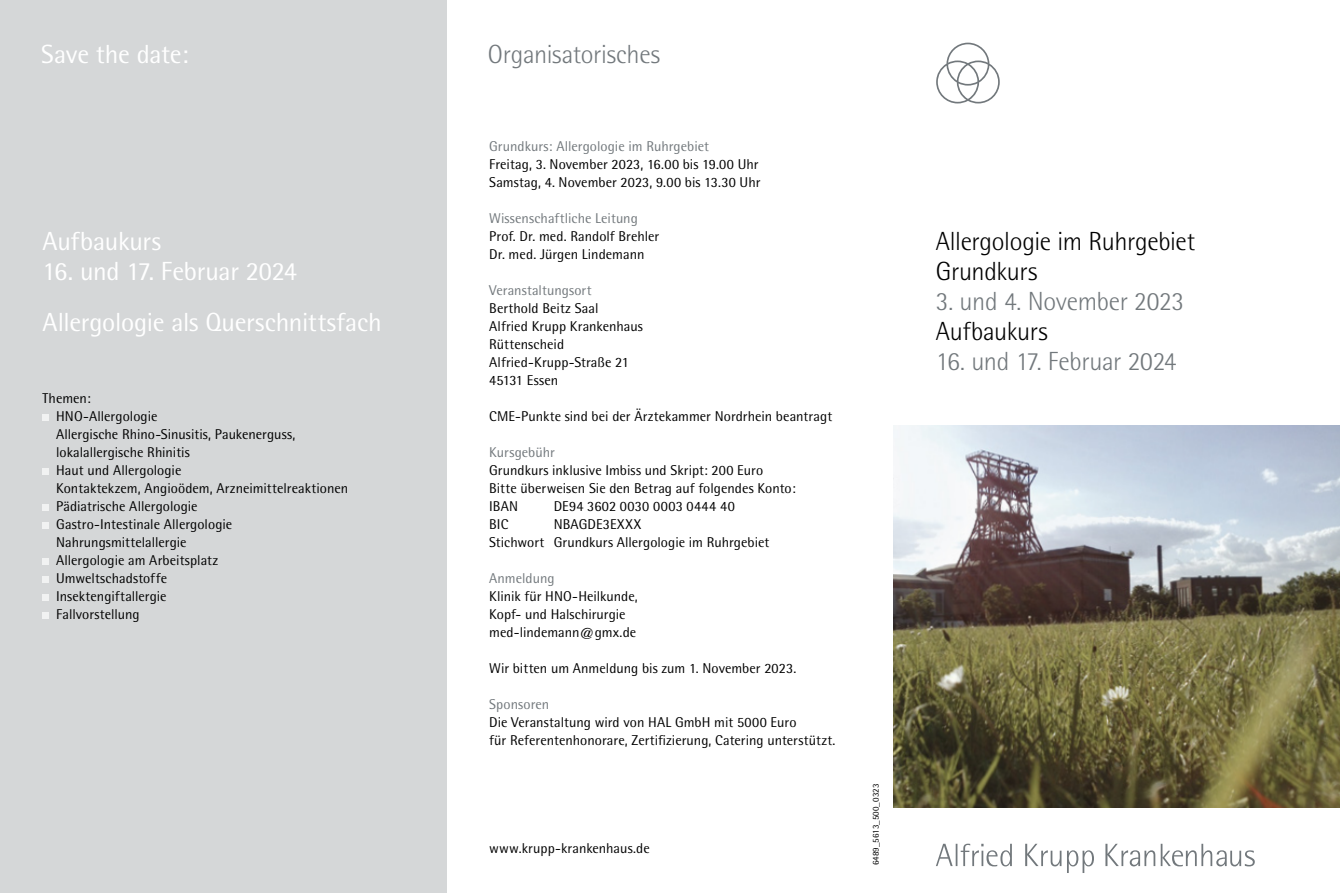
<style>
.page{position:relative;width:1340px;height:893px;background:#fff}
.page>*{position:absolute;margin:0;border:0;box-sizing:border-box;transform-origin:0 0}
.t1{font:26.25px/51.6px "AT Rotis Semi Sans";letter-spacing:-.01em;color:#fff}
.t2{font:300 26.25px "AT Rotis Semi Sans";letter-spacing:-.015em;color:#72787c}
.t3{font:300 26.25px/30px "AT Rotis Semi Sans";letter-spacing:-.01em;color:#000}
.t4{font:14.25px/18px "AT Rotis Semi Sans";letter-spacing:.005em;color:#000}
.t5{font:14.25px "AT Rotis Semi Sans";letter-spacing:.005em;color:#72787c}
.t6{font:9px "AT Rotis Semi Sans";letter-spacing:.005em;color:#000}
</style>
<div class="page">
<div style="left:0;top:0;width:446px;height:893px;background:#d5d7d8"></div>
<img style="left:893px;top:425px;width:446px;height:383px">
<svg style="left:43px;top:414px;width:6px;height:6px"></svg>
<svg style="left:43px;top:468px;width:6px;height:6px"></svg>
<svg style="left:43px;top:504px;width:6px;height:6px"></svg>
<svg style="left:43px;top:522px;width:6px;height:6px"></svg>
<svg style="left:43px;top:558px;width:6px;height:6px"></svg>
<svg style="left:43px;top:576px;width:6px;height:6px"></svg>
<svg style="left:43px;top:594px;width:6px;height:6px"></svg>
<svg style="left:43px;top:612px;width:6px;height:6px"></svg>
<svg style="left:936px;top:43px;width:63px;height:60px"></svg>
<svg style="left:936px;top:844px;width:318px;height:29px"></svg>
<h1 class="t1" style="left:41px;top:28px;width:149px">Save the date:</h1>
<h1 class="t1" style="left:43px;top:215px;width:120px">Aufbaukurs</h1>
<h1 class="t1" style="left:43px;top:245px;width:340px">16. und 17. Februar 2024<br>Allergologie als Querschnittsfach</h1>
<p class="t4" style="left:56px;top:389px;width:293px;text-indent:-14px">Themen:<br>HNO-Allergologie<br>Allergische Rhino-Sinusitis, Paukenerguss, lokalallergische Rhinitis<br>Haut und Allergologie<br>Kontaktekzem, Angioödem, Arzneimittelreaktionen<br>Pädiatrische Allergologie<br>Gastro-Intestinale Allergologie<br>Nahrungsmittelallergie<br>Allergologie am Arbeitsplatz<br>Umweltschadstoffe<br>Insektengiftallergie<br>Fallvorstellung</p>
<h1 class="t2" style="left:488px;top:39px;width:174px">Organisatorisches</h1>
<p class="t5" style="left:489px;top:138px;width:221px">Grundkurs: Allergologie im Ruhrgebiet</p>
<p class="t4" style="left:489px;top:155px;width:273px">Freitag, 3. November 2023, 16.00 bis 19.00 Uhr<br>Samstag, 4. November 2023, 9.00 bis 13.30 Uhr</p>
<p class="t5" style="left:489px;top:210px;width:150px">Wissenschaftliche Leitung</p>
<p class="t4" style="left:489px;top:227px;width:172px">Prof. Dr. med. Randolf Brehler<br>Dr. med. Jürgen Lindemann</p>
<p class="t5" style="left:489px;top:282px;width:104px">Veranstaltungsort</p>
<p class="t4" style="left:489px;top:299px;width:155px">Berthold Beitz Saal<br>Alfried Krupp Krankenhaus<br>Rüttenscheid<br>Alfried-Krupp-Straße 21<br>45131 Essen</p>
<p class="t4" style="left:489px;top:407px;width:344px">CME-Punkte sind bei der Ärztekammer Nordrhein beantragt</p>
<p class="t5" style="left:489px;top:444px;width:67px">Kursgebühr</p>
<p class="t4" style="left:489px;top:461px;width:308px">Grundkurs inklusive Imbiss und Skript: 200 Euro<br>Bitte überweisen Sie den Betrag auf folgendes Konto:<br>IBAN</p>
<p class="t4" style="left:553px;top:497px;width:183px">DE94 3602 0030 0003 0444 40</p>
<p class="t4" style="left:489px;top:515px;width:282px;text-indent:64px">NBAGDE3EXXX<br>Stichwort Grundkurs Allergologie im Ruhrgebiet</p>
<p class="t5" style="left:489px;top:570px;width:67px">Anmeldung</p>
<p class="t4" style="left:489px;top:587px;width:150px">Klinik für HNO-Heilkunde,<br>Kopf- und Halschirurgie med-lindemann@gmx.de</p>
<p class="t4" style="left:489px;top:659px;width:308px">Wir bitten um Anmeldung bis zum 1. November 2023.</p>
<p class="t5" style="left:489px;top:696px;width:62px">Sponsoren</p>
<p class="t4" style="left:489px;top:713px;width:348px">Die Veranstaltung wird von HAL GmbH mit 5000 Euro<br>für Referentenhonorare, Zertifizierung, Catering unterstützt.</p>
<p class="t4" style="left:489px;top:515px;width:21px">BIC</p>
<p class="t4" style="left:489px;top:839px;width:162px">www.krupp-krankenhaus.de</p>
<p class="t6" style="left:870px;top:865px;width:83px;rotate:-90deg">6489_5613_500_0323</p>
<h1 class="t3" style="left:935px;top:226px;width:261px">Allergologie im Ruhrgebiet<br>Grundkurs</h1>
<h1 class="t2" style="left:935px;top:286px;width:250px">3. und 4. November 2023</h1>
<h1 class="t3" style="left:935px;top:316px;width:113px">Aufbaukurs</h1>
<h1 class="t2" style="left:935px;top:346px;width:242px">16. und 17. Februar 2024</h1>
</div>
